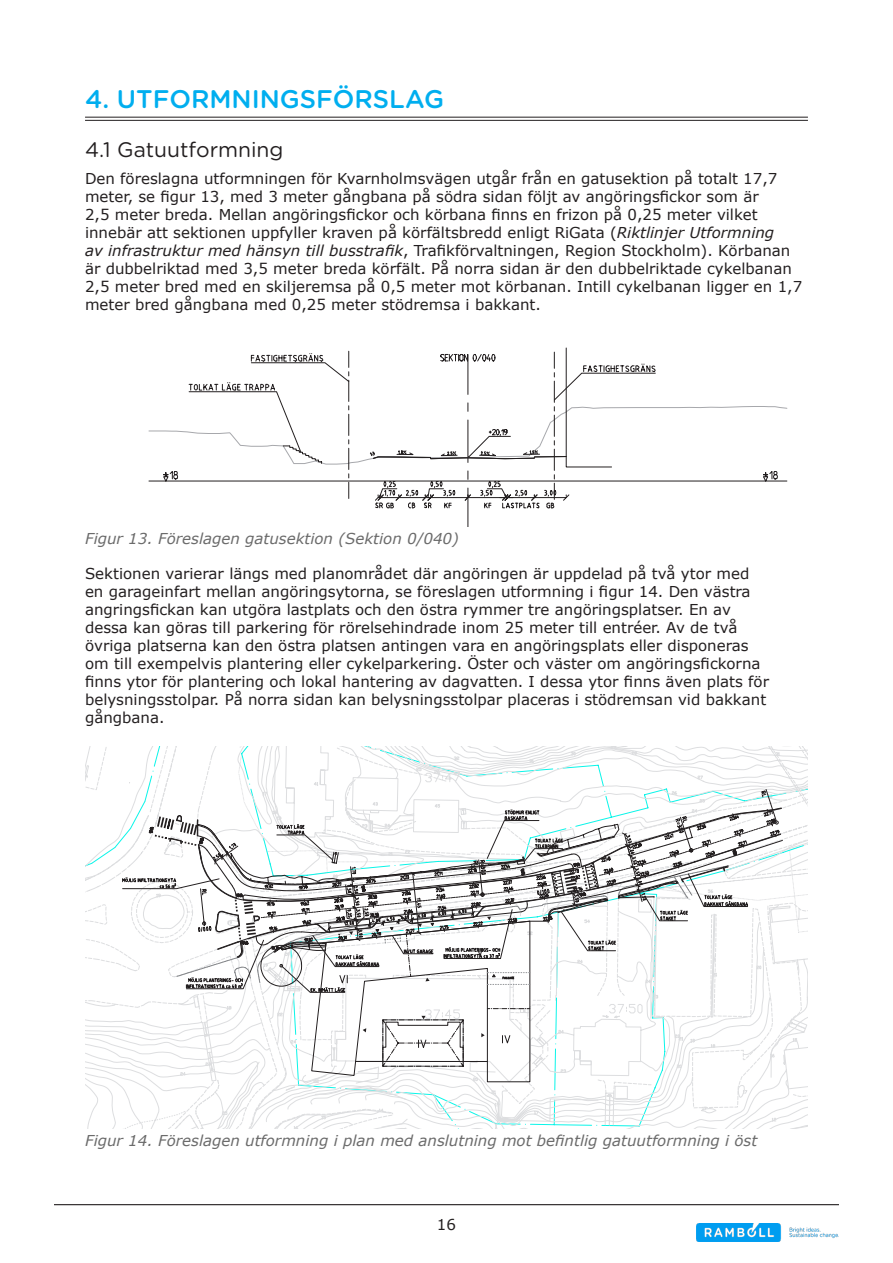
<style>
.page{position:relative;width:893px;height:1263px;background:#fff}
.page>*{position:absolute;margin:0;border:0;box-sizing:border-box;transform-origin:0 0}
.Sidhuvud_text{font:500 25.5px "Gotham Rounded";color:#00aeef}
.Rubrik_1{font:21px "Gotham Rounded";color:#231f20}
.Brödtext{font:15px/18px "Verdana";color:#231f20}
.Figurtext{font:italic 15px "Verdana";color:#6b6b6b}
.s1{font-style:italic}
</style>
<div class="page">
<hr style="left:85px;top:117px;width:723px;height:1px;background:#231f20">
<hr style="left:85px;top:120px;width:723px;height:1px;background:#231f20">
<hr style="left:54px;top:1204px;width:785px;height:1px;background:#231f20">
<img style="left:697px;top:1224px;width:142px;height:17px">
<svg style="left:148px;top:347px;width:640px;height:180px"></svg>
<svg style="left:85px;top:746px;width:723px;height:382px"></svg>
<p class="Sidhuvud_text" style="left:85px;top:80px;width:360px">4. UTFORMNINGSFÖRSLAG</p>
<p class="Rubrik_1" style="left:85px;top:135px;width:200px">4.1 Gatuutformning</p>
<p class="Brödtext" style="left:85px;top:169px;width:719px">Den föreslagna utformningen för Kvarnholmsvägen utgår från en gatusektion på totalt 17,7 meter, se figur 13, med 3 meter gångbana på södra sidan följt av angöringsfickor som är<br>2,5 meter breda. Mellan angöringsfickor och körbana finns en frizon på 0,25 meter vilket innebär att sektionen uppfyller kraven på körfältsbredd enligt RiGata (<span class="s1">Riktlinjer Utformning<br>av infrastruktur med hänsyn till busstrafik</span>, Trafikförvaltningen, Region Stockholm). Körbanan är dubbelriktad med 3,5 meter breda körfält. På norra sidan är den dubbelriktade cykelbanan 2,5 meter bred med en skiljeremsa på 0,5 meter mot körbanan. Intill cykelbanan ligger en 1,7 meter bred gångbana med 0,25 meter stödremsa i bakkant.</p>
<p class="Figurtext" style="left:85px;top:528px;width:375px">Figur 13. Föreslagen gatusektion (Sektion 0/040)</p>
<p class="Brödtext" style="left:85px;top:564px;width:685px">Sektionen varierar längs med planområdet där angöringen är uppdelad på två ytor med en garageinfart mellan angöringsytorna, se föreslagen utformning i figur 14. Den västra angringsfickan kan utgöra lastplats och den östra rymmer tre angöringsplatser. En av dessa kan göras till parkering för rörelsehindrade inom 25 meter till entréer. Av de två övriga platserna kan den östra platsen antingen vara en angöringsplats eller disponeras om till exempelvis plantering eller cykelparkering. Öster och väster om angöringsfickorna finns ytor för plantering och lokal hantering av dagvatten. I dessa ytor finns även plats för belysningsstolpar. På norra sidan kan belysningsstolpar placeras i stödremsan vid bakkant gångbana.</p>
<p class="Figurtext" style="left:85px;top:1130px;width:674px">Figur 14. Föreslagen utformning i plan med anslutning mot befintlig gatuutformning i öst</p>
<p class="Brödtext" style="left:437px;top:1215px;width:21px">16</p>
</div>
